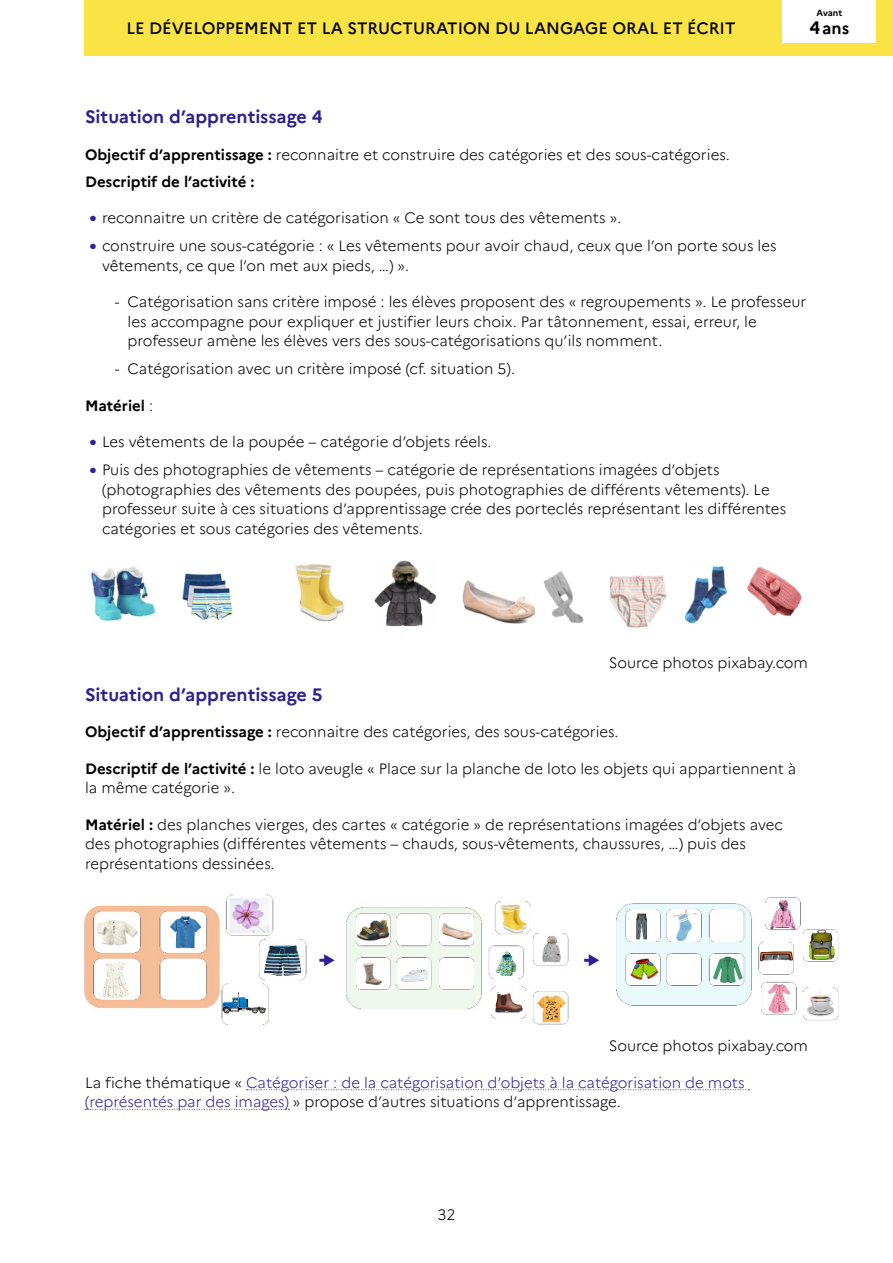
<style>
.page{position:relative;width:893px;height:1263px;background:#fff}
.page>*{position:absolute;margin:0;border:0;box-sizing:border-box;transform-origin:0 0}
.Titre_4{font:700 18px "Marianne";color:#2e2090}
.t1{font:500 16.5px "Marianne";color:#000}
.t2{font:700 16.5px "Marianne";color:#000}
.Texte_courant{font:300 15px/19.5px "Marianne";color:#000}
.Texte_courant-2{font:300 15px/19.5px "Marianne";color:#2e2090}
.Texte_courant-3{font:700 15px "Marianne";color:#000}
.t3{font:700 9px "Marianne";letter-spacing:-.005em;color:#000}
.s1{font-size:18px}
.s2{font-weight:700}
.s3{font-size:25.5px;color:#2e2090}
.s4{font-weight:300}
.s5{color:#000}
</style>
<div class="page">
<div style="left:85px;top:0;width:808px;height:55px;background:#fae445"></div>
<div style="left:84px;top:0;width:699px;height:55px;background:#fae445"></div>
<div style="left:783px;top:0;width:93px;height:42px;background:#fff"></div>
<svg style="left:247px;top:1089px;width:502px;height:1px"></svg>
<svg style="left:85px;top:1109px;width:204px;height:1px"></svg>
<img style="left:616px;top:897px;width:223px;height:124px">
<img style="left:346px;top:901px;width:223px;height:124px">
<img style="left:84px;top:894px;width:223px;height:131px">
<img style="left:90px;top:560px;width:712px;height:68px">
<p class="t1" style="left:126px;top:18px;width:610px">LE DÉVELOPPEMENT ET LA STRUCTURATION DU LANGAGE ORAL ET ÉCRIT</p>
<p class="t3" style="left:816px;top:7px;width:27px">Avant</p>
<p class="t2" style="left:809px;top:18px;width:41px"><span class="s1">4</span>ans</p>
<h4 class="Titre_4" style="left:85px;top:106px;width:239px">Situation d’apprentissage 4</h4>
<p class="Texte_courant" style="left:85px;top:145px;width:646px"><span class="s2">Objectif d’apprentissage :</span> reconnaitre et construire des catégories et des sous-catégories.</p>
<p class="Texte_courant-3" style="left:85px;top:172px;width:171px">Descriptif de l’activité :</p>
<p class="Texte_courant" style="left:89px;top:208px;width:534px"><span class="s3">•</span> reconnaitre un critère de catégorisation « Ce sont tous des vêtements ».</p>
<p class="Texte_courant" style="left:102px;top:236px;width:676px;text-indent:-13px"><span class="s3">•</span> construire une sous-catégorie : « Les vêtements pour avoir chaud, ceux que l’on porte sous les vêtements, ce que l’on met aux pieds, …) ».</p>
<p class="Texte_courant" style="left:128px;top:292px;width:680px;text-indent:-13px">- Catégorisation sans critère imposé : les élèves proposent des « regroupements ». Le professeur les accompagne pour expliquer et justifier leurs choix. Par tâtonnement, essai, erreur, le professeur amène les élèves vers des sous-catégorisations qu’ils nomment.</p>
<p class="Texte_courant" style="left:115px;top:359px;width:402px">- Catégorisation avec un critère imposé (cf. situation 5).</p>
<p class="Texte_courant-3" style="left:85px;top:396px;width:70px">Matériel <span class="s4">:</span></p>
<p class="Texte_courant" style="left:89px;top:432px;width:404px"><span class="s3">•</span> Les vêtements de la poupée – catégorie d’objets réels.</p>
<p class="Texte_courant" style="left:102px;top:460px;width:686px;text-indent:-13px"><span class="s3">•</span> Puis des photographies de vêtements – catégorie de représentations imagées d’objets (photographies des vêtements des poupées, puis photographies de différents vêtements). Le professeur suite à ces situations d’apprentissage crée des porteclés représentant les différentes catégories et sous catégories des vêtements.</p>
<p class="Texte_courant" style="left:609px;top:653px;width:201px">Source photos pixabay.com</p>
<h4 class="Titre_4" style="left:85px;top:683px;width:239px">Situation d’apprentissage 5</h4>
<p class="Texte_courant" style="left:85px;top:722px;width:535px"><span class="s2">Objectif d’apprentissage :</span> reconnaitre des catégories, des sous-catégories.</p>
<p class="Texte_courant" style="left:85px;top:759px;width:713px"><span class="s2">Descriptif de l’activité :</span> le loto aveugle « Place sur la planche de loto les objets qui appartiennent à la même catégorie ».</p>
<p class="Texte_courant" style="left:85px;top:815px;width:699px"><span class="s2">Matériel :</span> des planches vierges, des cartes « catégorie » de représentations imagées d’objets avec des photographies (différentes vêtements – chauds, sous-vêtements, chaussures, …) puis des représentations dessinées.</p>
<p class="Texte_courant" style="left:609px;top:1036px;width:201px">Source photos pixabay.com</p>
<p class="Texte_courant-2" style="left:85px;top:1073px;width:661px"><span class="s5">La fiche thématique «</span> Catégoriser : de la catégorisation d’objets à la catégorisation de mots (représentés par des images) <span class="s5">» propose d’autres situations d’apprentissage.</span></p>
<p class="Texte_courant" style="left:438px;top:1205px;width:19px">32</p>
</div>
